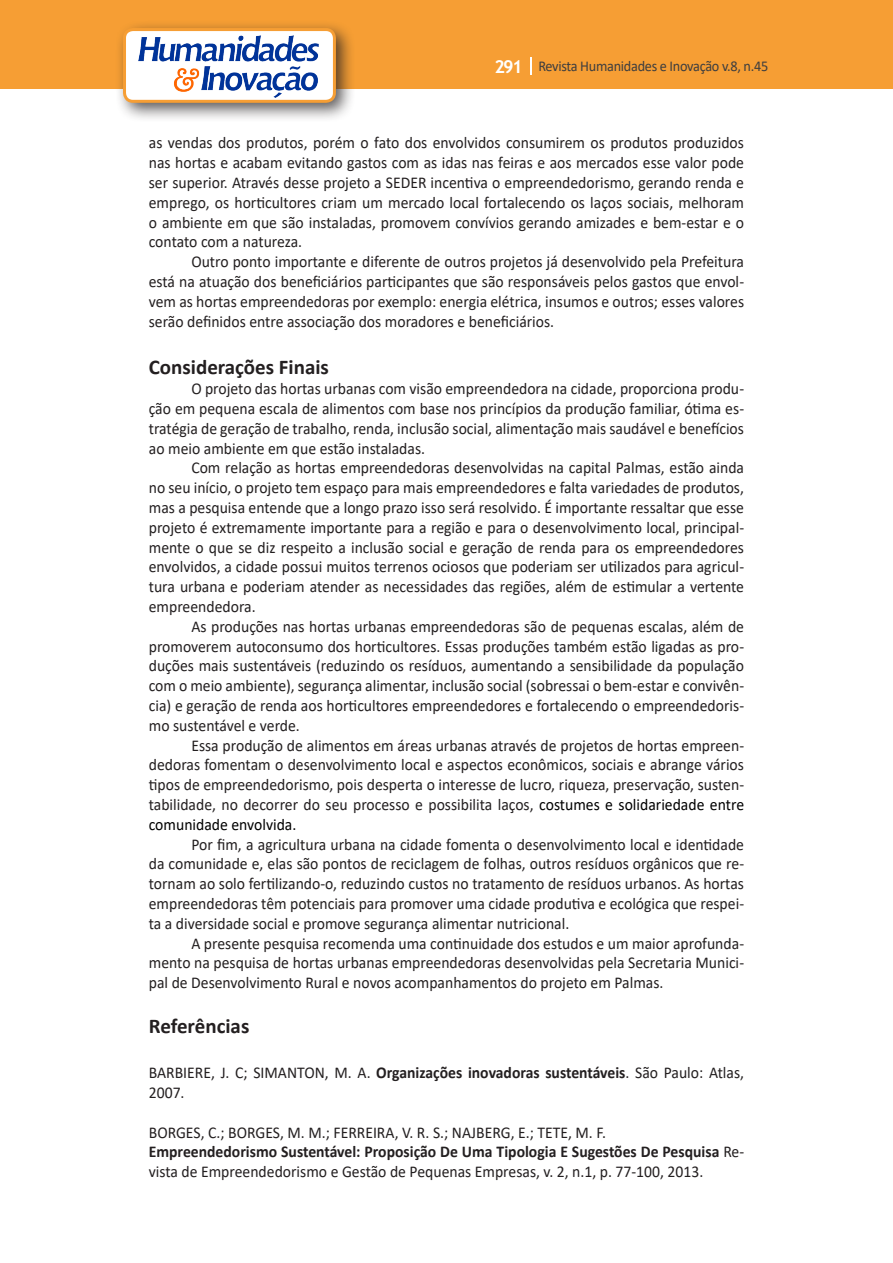
<style>
.page{position:relative;width:893px;height:1263px;background:#fff}
.page>*{position:absolute;margin:0;border:0;box-sizing:border-box;transform-origin:0 0}
.Titulo_2{font:700 21px "Calibri";color:#231f20}
.Texto{font:16.5px/19.8px "Calibri";color:#231f20;text-align:justify;scale:.95 1}
.t1{font:15px "Calibri";letter-spacing:-.02em;color:#3e3e3f;scale:.95 1}
.s1{font-family:"Trebuchet MS";font-weight:700;font-size:18px;color:#fff}
.s2{color:#000}
.s3{font-weight:700}
</style>
<div class="page">
<div style="left:0;top:0;width:893px;height:88px;background:#f69e34"></div>
<svg style="left:530px;top:57px;width:2px;height:18px"></svg>
<div style="left:115px;top:20px;width:241px;height:103px;background:#231f20;opacity:.75"></div>
<div style="left:125px;top:30px;width:209px;height:71px;background:#fff;border-radius:9px"></div>
<img style="left:138px;top:35px;width:181px;height:62px">
<div style="left:123px;top:28px;width:213px;height:75px;border:3px solid #f69e34;border-radius:9px"></div>
<p class="t1" style="left:495px;top:56px;width:290px"><span class="s1">291</span> Revista Humanidades e Inovação v.8, n.45</p>
<p class="Texto" style="left:149px;top:133px;width:628px">as vendas dos produtos, porém o fato dos envolvidos consumirem os produtos produzidos nas hortas e acabam evitando gastos com as idas nas feiras e aos mercados esse valor pode ser superior. Através desse projeto a SEDER incentiva o empreendedorismo, gerando renda e emprego, os horticultores criam um mercado local fortalecendo os laços sociais, melhoram o ambiente em que são instaladas, promovem convívios gerando amizades e bem-estar e o contato com a natureza.</p>
<p class="Texto" style="left:149px;top:251px;width:628px;text-indent:43px">Outro ponto importante e diferente de outros projetos já desenvolvido pela Prefeitura está na atuação dos beneficiários participantes que são responsáveis pelos gastos que envol&shy;vem as hortas empreendedoras por exemplo: energia elétrica, insumos e outros; esses valores serão definidos entre associação dos moradores e beneficiários.</p>
<p class="Titulo_2" style="left:149px;top:353px;width:182px">Considerações Finais</p>
<p class="Texto" style="left:149px;top:378px;width:628px;text-indent:43px">O projeto das hortas urbanas com visão empreendedora na cidade, proporciona produ&shy;ção em pequena escala de alimentos com base nos princípios da produção familiar, ótima es&shy;tratégia de geração de trabalho, renda, inclusão social, alimentação mais saudável e benefícios ao meio ambiente em que estão instaladas.</p>
<p class="Texto" style="left:149px;top:458px;width:628px;text-indent:43px">Com relação as hortas empreendedoras desenvolvidas na capital Palmas, estão ainda no seu início, o projeto tem espaço para mais empreendedores e falta variedades de produtos, mas a pesquisa entende que a longo prazo isso será resolvido. É importante ressaltar que esse projeto é extremamente importante para a região e para o desenvolvimento local, principal&shy;mente o que se diz respeito a inclusão social e geração de renda para os empreendedores envolvidos, a cidade possui muitos terrenos ociosos que poderiam ser utilizados para agricul&shy;tura urbana e poderiam atender as necessidades das regiões, além de estimular a vertente empreendedora.</p>
<p class="Texto" style="left:149px;top:616px;width:628px;text-indent:43px">As produções nas hortas urbanas empreendedoras são de pequenas escalas, além de promoverem autoconsumo dos horticultores. Essas produções também estão ligadas as pro&shy;duções mais sustentáveis (reduzindo os resíduos, aumentando a sensibilidade da população com o meio ambiente), segurança alimentar, inclusão social (sobressai o bem-estar e convivên&shy;cia) e geração de renda aos horticultores empreendedores e fortalecendo o empreendedoris&shy;mo sustentável e verde.</p>
<p class="Texto" style="left:149px;top:735px;width:628px;text-indent:43px">Essa produção de alimentos em áreas urbanas através de projetos de hortas empreen&shy;dedoras fomentam o desenvolvimento local e aspectos econômicos, sociais e abrange vários tipos de empreendedorismo, pois desperta o interesse de lucro, riqueza, preservação, susten&shy;tabilidade, no decorrer do seu processo e possibilita laços, <span class="s2">costumes e solidariedade entre comunidade envolvida.</span></p>
<p class="Texto" style="left:149px;top:834px;width:628px;text-indent:43px">Por fim, a agricultura urbana na cidade fomenta o desenvolvimento local e identidade da comunidade e, elas são pontos de reciclagem de folhas, outros resíduos orgânicos que re&shy;tornam ao solo fertilizando-o, reduzindo custos no tratamento de resíduos urbanos. As hortas empreendedoras têm potenciais para promover uma cidade produtiva e ecológica que respei&shy;ta a diversidade social e promove segurança alimentar nutricional.</p>
<p class="Texto" style="left:149px;top:933px;width:628px;text-indent:43px">A presente pesquisa recomenda uma continuidade dos estudos e um maior aprofunda&shy;mento na pesquisa de hortas urbanas empreendedoras desenvolvidas pela Secretaria Munici&shy;pal de Desenvolvimento Rural e novos acompanhamentos do projeto em Palmas.</p>
<p class="Titulo_2" style="left:149px;top:1011px;width:102px">Referências</p>
<p class="Texto" style="left:149px;top:1062px;width:628px">BARBIERE, J. C; SIMANTON, M. A. <span class="s3">Organizações inovadoras sustentáveis</span>. São Paulo: Atlas,<br>2007.</p>
<p class="Texto" style="left:149px;top:1122px;width:483px">BORGES, C.; BORGES, M. M.; FERREIRA, V. R. S.; NAJBERG, E.; TETE, M. F.</p>
<p class="Texto" style="left:149px;top:1142px;width:628px"><span class="s3">Empreendedorismo Sustentável: Proposição De Uma Tipologia E Sugestões De Pesquisa</span> Re&shy;vista de Empreendedorismo e Gestão de Pequenas Empresas, v. 2, n.1, p. 77-100, 2013.</p>
</div>
